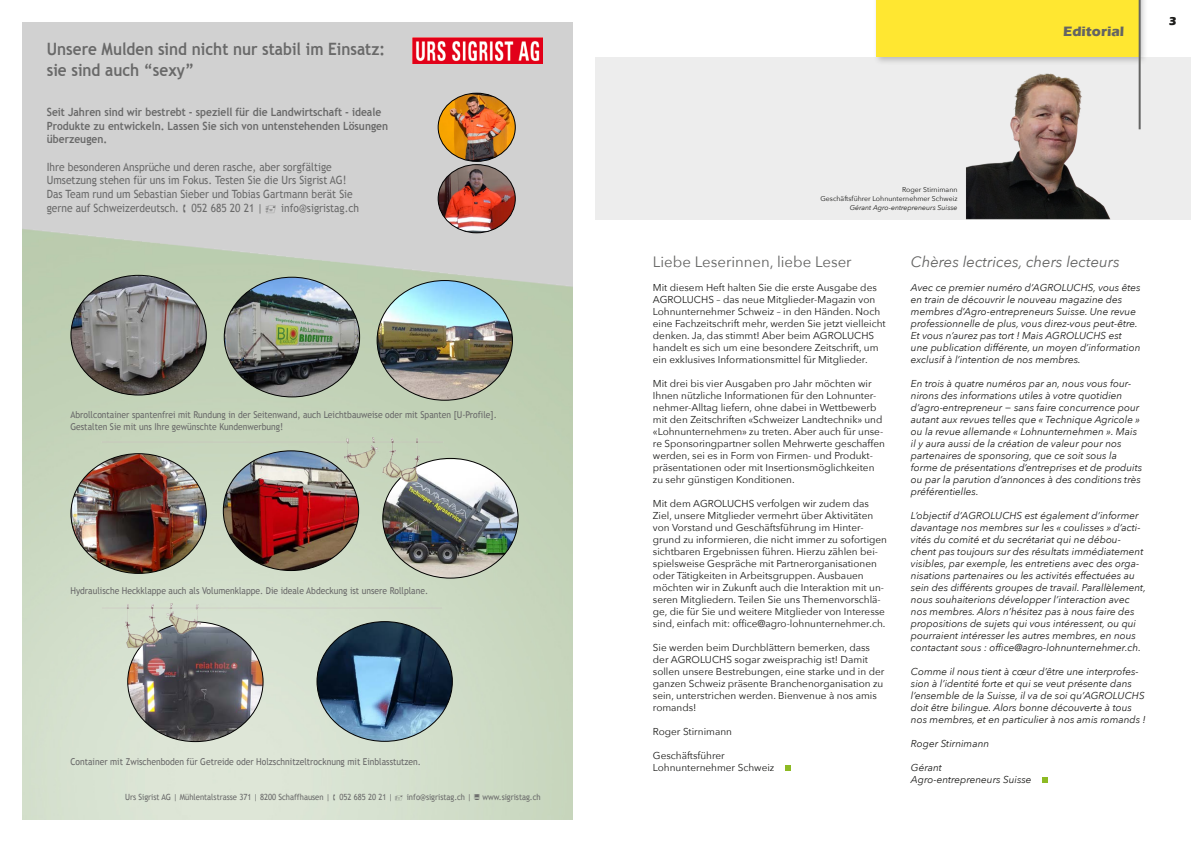
<style>
.page{position:relative;width:1191px;height:842px;background:#fff}
.page>*{position:absolute;margin:0;border:0;box-sizing:border-box;transform-origin:0 0}
.t1{font:700 17px/20.4px "Trebuchet MS";color:#696969;scale:.9 1}
.t2{font:italic 15px "Avenir Next";color:#646463}
.t3{font:15px "Avenir Next";color:#646463}
.t4{font:700 14px "Eras ITC";color:#646463}
.t5{font:700 12px "Eras ITC";color:#1d1d1b}
.t6{font:11.4px/13.6px "Trebuchet MS";color:#696969;scale:.9 1}
.t7{font:700 11.4px/13.6px "Trebuchet MS";color:#696969;scale:.9 1}
.t8{font:italic 10px/12px "Avenir Next";color:#1d1d1b}
.t9{font:10px/12px "Avenir Next";color:#1d1d1b}
.t10{font:9.5px/11.4px "Trebuchet MS";color:#696969;scale:.9 1}
.t11{font:8.5px "Trebuchet MS";color:#696969;scale:.9 1}
.t12{font:7px/9px "Avenir Next";color:#1d1d1b;text-align:right}
.t13{font:italic 7px "Avenir Next";color:#1d1d1b}
.s1{font-style:inherit}
</style>
<div class="page">
<div style="left:595px;top:57px;width:596px;height:163px;background:#ededed"></div>
<img style="left:966px;top:73px;width:145px;height:147px">
<div style="left:872px;top:0;width:276px;height:66px;background:#1d1d1b;opacity:.25"></div>
<div style="left:876px;top:0;width:263px;height:57px;background:#ffe731"></div>
<hr style="left:1138px;top:0;width:2px;height:129px;background:#646463">
<div style="left:23px;top:23px;width:550px;height:796px;background:#d1d1d1"></div>
<img style="left:23px;top:92px;width:550px;height:727px">
<img style="left:71px;top:275px;width:135px;height:120px">
<img style="left:223px;top:487px;width:136px;height:83px">
<img style="left:71px;top:454px;width:135px;height:119px">
<img style="left:224px;top:277px;width:135px;height:120px">
<img style="left:377px;top:281px;width:135px;height:119px">
<img style="left:128px;top:653px;width:135px;height:89px">
<img style="left:383px;top:459px;width:135px;height:119px">
<img style="left:317px;top:653px;width:135px;height:88px">
<img style="left:438px;top:93px;width:77px;height:68px">
<div style="left:438px;top:93px;width:78px;height:69px;border:1px solid #000;border-radius:50%"></div>
<img style="left:412px;top:38px;width:130px;height:26px">
<img style="left:438px;top:165px;width:77px;height:68px">
<div style="left:438px;top:164px;width:78px;height:69px;border:1px solid #000;border-radius:50%"></div>
<img style="left:88px;top:427px;width:368px;height:60px">
<img style="left:88px;top:592px;width:367px;height:61px">
<svg style="left:785px;top:765px;width:6px;height:6px"></svg>
<svg style="left:1042px;top:777px;width:6px;height:6px"></svg>
<svg style="left:183px;top:204px;width:2px;height:8px"></svg>
<svg style="left:266px;top:205px;width:10px;height:8px"></svg>
<svg style="left:333px;top:795px;width:2px;height:6px"></svg>
<svg style="left:395px;top:795px;width:8px;height:6px"></svg>
<svg style="left:474px;top:794px;width:6px;height:6px"></svg>
<h1 class="t1" style="left:47px;top:39px;width:377px">Unsere Mulden sind nicht nur stabil im Einsatz: sie sind auch “sexy”</h1>
<p class="t7" style="left:47px;top:105px;width:381px">Seit Jahren sind wir bestrebt <span class="s1">-</span> speziell für die Landwirtschaft <span class="s1">-</span> ideale<br>Produkte zu entwickeln. Lassen Sie sich von untenstehenden Lösungen überzeugen.</p>
<p class="t6" style="left:47px;top:160px;width:341px">Ihre besonderen Ansprüche und deren rasche, aber sorgfältige Umsetzung stehen für uns im Fokus. Testen Sie die Urs Sigrist AG!<br>Das Team rund um Sebastian Sieber und Tobias Gartmann berät Sie gerne auf Schweizerdeutsch. 052 685 20 21 |</p>
<p class="t6" style="left:281px;top:201px;width:88px">info@sigristag.ch</p>
<p class="t10" style="left:70px;top:409px;width:475px">Abrollcontainer spantenfrei mit Rundung in der Seitenwand, auch Leichtbauweise oder mit Spanten [U-Profile].<br>Gestalten Sie mit uns Ihre gewünschte Kundenwerbung!</p>
<p class="t10" style="left:70px;top:585px;width:399px">Hydraulische Heckklappe auch als Volumenklappe. Die ideale Abdeckung ist unsere Rollplane.</p>
<p class="t10" style="left:70px;top:756px;width:391px">Container mit Zwischenboden für Getreide oder Holzschnitzeltrocknung mit Einblasstutzen.</p>
<p class="t11" style="left:125px;top:792px;width:299px">Urs Sigrist AG | Mühlentalstrasse 371 | 8200 Schaffhausen | 052 685 20 21 |</p>
<p class="t11" style="left:407px;top:792px;width:73px">info@sigristag.ch |</p>
<p class="t11" style="left:482px;top:792px;width:66px">www.sigristag.ch</p>
<h3 class="t4" style="left:1063px;top:23px;width:63px">Editorial</h3>
<p class="t5" style="left:1168px;top:14px;width:9px">3</p>
<p class="t12" style="left:820px;top:184px;width:139px">Roger Stirnimann<br>Geschäftsführer Lohnunternehmer Schweiz</p>
<p class="t13" style="left:849px;top:201px;width:109px">Gérant Agro-entrepreneurs Suisse</p>
<h2 class="t3" style="left:653px;top:249px;width:200px">Liebe Leserinnen, liebe Leser</h2>
<p class="t9" style="left:653px;top:281px;width:234px">Mit diesem Heft halten Sie die erste Ausgabe des AGROLUCHS – das neue Mitglieder-Magazin von Lohnunternehmer Schweiz – in den Händen. Noch eine Fachzeitschrift mehr, werden Sie jetzt vielleicht denken. Ja, das stimmt! Aber beim AGROLUCHS handelt es sich um eine besondere Zeitschrift, um ein exklusives Informationsmittel für Mitglieder.</p>
<p class="t9" style="left:653px;top:377px;width:233px">Mit drei bis vier Ausgaben pro Jahr möchten wir Ihnen nützliche Informationen für den Lohnunter&shy;nehmer-Alltag liefern, ohne dabei in Wettbewerb mit den Zeitschriften «Schweizer Landtechnik» und «Lohnunternehmen» zu treten. Aber auch für unse&shy;re Sponsoringpartner sollen Mehrwerte geschaffen werden, sei es in Form von Firmen- und Produkt&shy;präsentationen oder mit Insertionsmöglichkeiten zu sehr günstigen Konditionen.</p>
<p class="t9" style="left:653px;top:497px;width:236px">Mit dem AGROLUCHS verfolgen wir zudem das Ziel, unsere Mitglieder vermehrt über Aktivitäten von Vorstand und Geschäftsführung im Hinter&shy;grund zu informieren, die nicht immer zu sofortigen sichtbaren Ergebnissen führen. Hierzu zählen bei&shy;spielsweise Gespräche mit Partnerorganisationen oder Tätigkeiten in Arbeitsgruppen. Ausbauen möchten wir in Zukunft auch die Interaktion mit un&shy;seren Mitgliedern. Teilen Sie uns Themenvorschlä&shy;ge, die für Sie und weitere Mitglieder von Interesse sind, einfach mit: office@agro-lohnunternehmer.ch.</p>
<p class="t9" style="left:653px;top:641px;width:233px">Sie werden beim Durchblättern bemerken, dass der AGROLUCHS sogar zweisprachig ist! Damit sollen unsere Bestrebungen, eine starke und in der ganzen Schweiz präsente Branchenorganisation zu sein, unterstrichen werden. Bienvenue à nos amis romands!</p>
<p class="t9" style="left:653px;top:725px;width:81px">Roger Stirnimann</p>
<p class="t9" style="left:653px;top:749px;width:123px">Geschäftsführer<br>Lohnunternehmer Schweiz</p>
<h2 class="t2" style="left:911px;top:249px;width:210px">Chères lectrices, chers lecteurs</h2>
<p class="t8" style="left:911px;top:281px;width:231px">Avec ce premier numéro d’AGROLUCHS, vous êtes en train de découvrir le nouveau magazine des membres d’Agro-entrepreneurs Suisse. Une revue professionnelle de plus, vous direz-vous peut-être.<br>Et vous n’aurez pas tort ! Mais AGROLUCHS est une publication différente, un moyen d’information exclusif à l’intention de nos membres.</p>
<p class="t8" style="left:911px;top:377px;width:233px">En trois à quatre numéros par an, nous vous four&shy;nirons des informations utiles à votre quotidien d’agro-entrepreneur − sans faire concurrence pour autant aux revues telles que « Technique Agricole » ou la revue allemande « Lohnunternehmen ». Mais il y aura aussi de la création de valeur pour nos partenaires de sponsoring, que ce soit sous la forme de présentations d’entreprises et de produits ou par la parution d’annonces à des conditions très préférentielles.</p>
<p class="t8" style="left:911px;top:509px;width:236px">L’objectif d’AGROLUCHS est également d’informer davantage nos membres sur les « coulisses » d’acti&shy;vités du comité et du secrétariat qui ne débou&shy;chent pas toujours sur des résultats immédiatement visibles, par exemple, les entretiens avec des orga&shy;nisations partenaires ou les activités effectuées au sein des différents groupes de travail. Parallèlement, nous souhaiterions développer l’interaction avec nos membres. Alors n’hésitez pas à nous faire des propositions de sujets qui vous intéressent, ou qui pourraient intéresser les autres membres, en nous contactant sous : office@agro-lohnunternehmer.ch.</p>
<p class="t8" style="left:911px;top:665px;width:236px">Comme il nous tient à cœur d’être une interprofes&shy;sion à l’identité forte et qui se veut présente dans l’ensemble de la Suisse, il va de soi qu’AGROLUCHS doit être bilingue. Alors bonne découverte à tous nos membres, et en particulier à nos amis romands !</p>
<p class="t8" style="left:911px;top:737px;width:80px">Roger Stirnimann</p>
<p class="t8" style="left:911px;top:761px;width:122px">Gérant<br>Agro-entrepreneurs Suisse</p>
</div>
